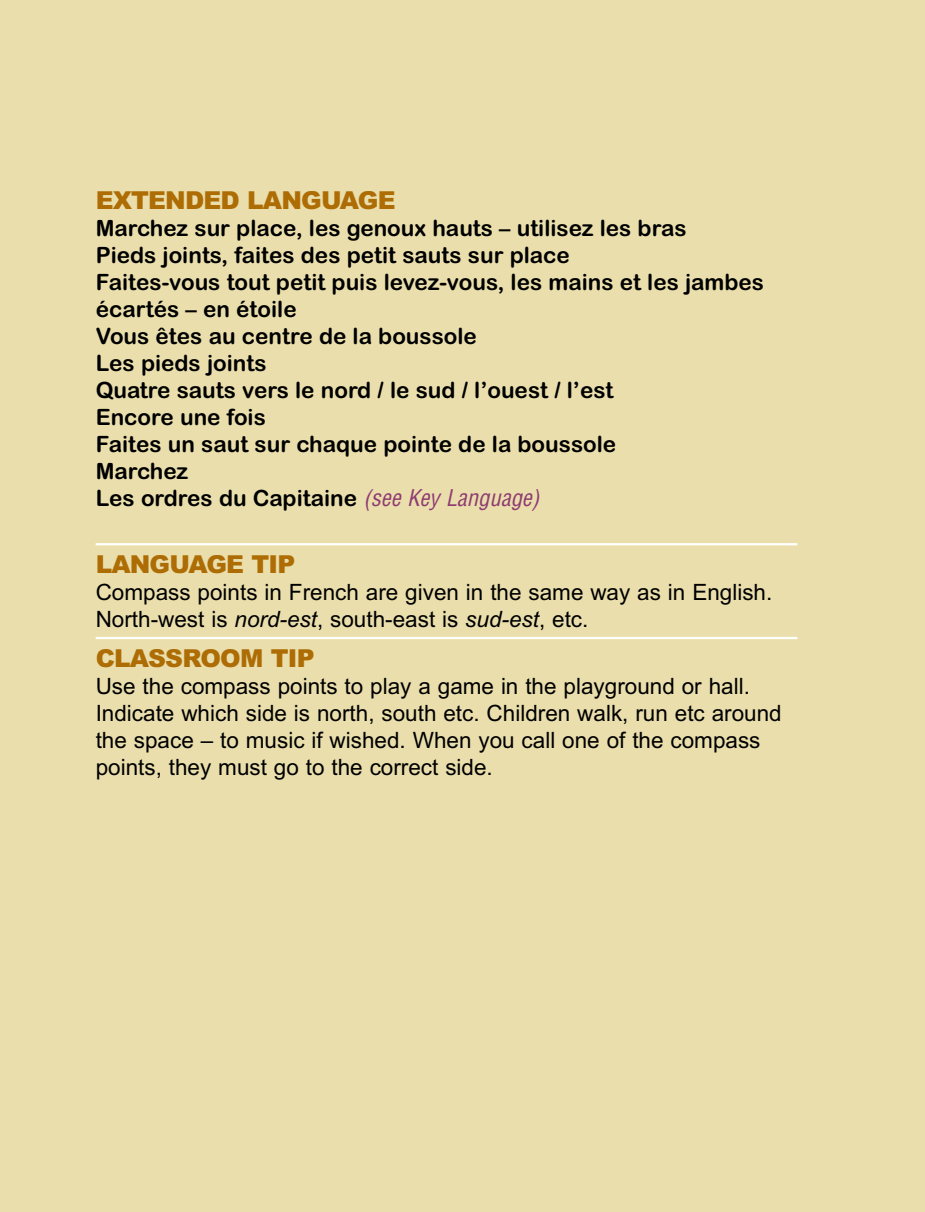
<style>
.page{position:relative;width:925px;height:1212px;background:#eadfac}
.page>*{position:absolute;margin:0;border:0;box-sizing:border-box;transform-origin:0 0}
.t1{font:900 24.75px "Arial";letter-spacing:-.035em;color:#ad6d04}
.t2{font:22.5px/27px "Arial Rounded MT Bold";color:#000}
.t3{font:22.5px/27px "Arial MS";color:#000}
.s1{font-family:"Helvetica";font-style:italic;font-stretch:condensed;color:#8f3b72}
.s2{font-family:"Arial Italic MS"}
</style>
<div class="page">
<hr style="left:96px;top:543px;width:701px;height:2px;background:#fff">
<hr style="left:96px;top:637px;width:701px;height:2px;background:#fff">
<p class="t1" style="left:96px;top:186px;width:301px">EXTENDED LANGUAGE</p>
<p class="t2" style="left:96px;top:215px;width:670px">Marchez sur place, les genoux hauts – utilisez les bras<br>Pieds joints, faites des petit sauts sur place<br>Faites-vous tout petit puis levez-vous, les mains et les jambes écartés – en étoile<br>Vous êtes au centre de la boussole<br>Les pieds joints<br>Quatre sauts vers le nord / le sud / l’ouest / l’est<br>Encore une fois<br>Faites un saut sur chaque pointe de la boussole<br>Marchez<br>Les ordres du Capitaine <span class="s1">(see Key Language)</span></p>
<p class="t1" style="left:96px;top:550px;width:201px">LANGUAGE TIP</p>
<p class="t3" style="left:96px;top:579px;width:678px">Compass points in French are given in the same way as in English.<br>North-west is <span class="s2">nord-est</span>, south-east is <span class="s2">sud-est</span>, etc.</p>
<p class="t1" style="left:96px;top:644px;width:220px">CLASSROOM TIP</p>
<p class="t3" style="left:96px;top:672px;width:687px">Use the compass points to play a game in the playground or hall.<br>Indicate which side is north, south etc. Children walk, run etc around the space – to music if wished. When you call one of the compass points, they must go to the correct side.</p>
</div>
